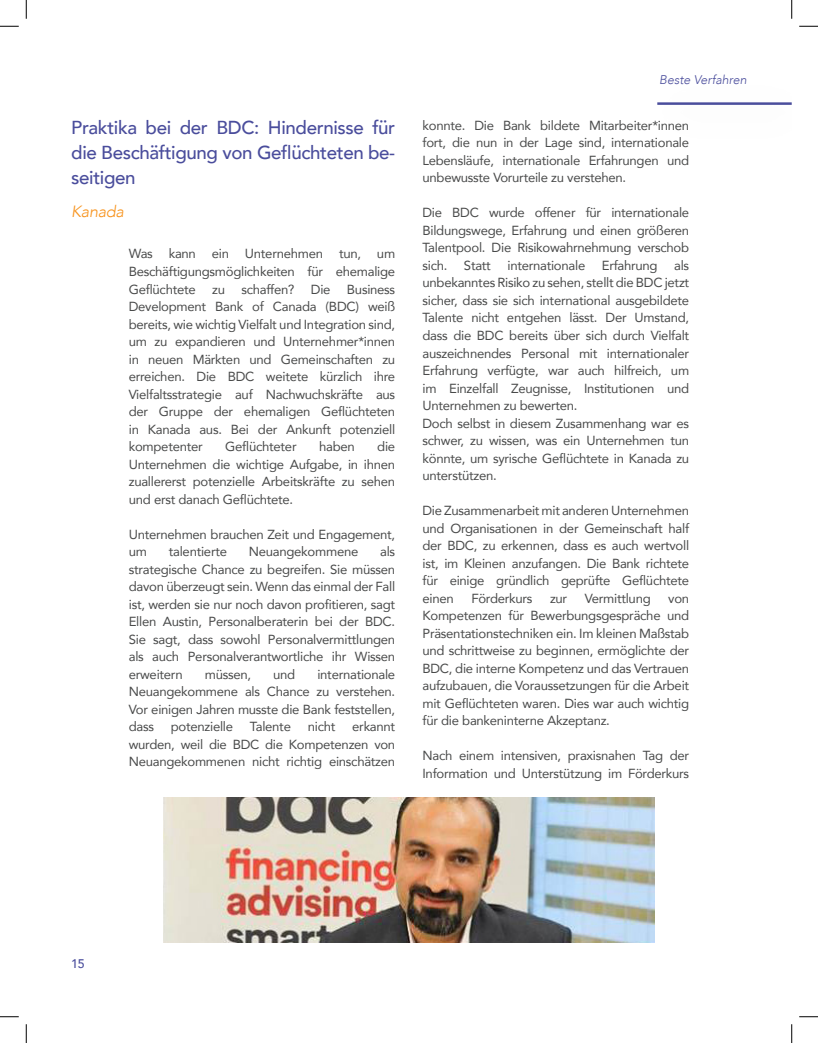
<style>
.page{position:relative;width:818px;height:1043px;background:#fff}
.page>*{position:absolute;margin:0;border:0;box-sizing:border-box;transform-origin:0 0}
.t1{font:500 18.75px/25px "Avenir";letter-spacing:-.02em;color:#4a4d9c;text-align:justify}
.t2{font:italic 300 16.25px "Avenir";letter-spacing:-.02em;color:#f7931d}
.t3{font:13.12px/17.5px "Avenir";letter-spacing:-.02em;color:#494a4a;text-align:justify}
.t4{font:italic 300 12.5px "Avenir";color:#4a4d9c}
.t5{font:500 12.5px "Avenir";color:#4a4d9c}
</style>
<div class="page">
<hr style="left:657px;top:102px;width:134px;height:3px;background:#4a4d9c">
<img style="left:164px;top:797px;width:490px;height:145px">
<svg style="left:0;top:25px;width:19px;height:2px"></svg>
<svg style="left:799px;top:25px;width:19px;height:2px"></svg>
<svg style="left:0;top:1016px;width:19px;height:1px"></svg>
<svg style="left:799px;top:1016px;width:19px;height:1px"></svg>
<svg style="left:25px;top:0;width:2px;height:19px"></svg>
<svg style="left:25px;top:1024px;width:2px;height:18px"></svg>
<svg style="left:791px;top:0;width:1px;height:19px"></svg>
<svg style="left:791px;top:1024px;width:1px;height:18px"></svg>
<p class="t1" style="left:71px;top:114px;width:325px">Praktika bei der BDC: Hindernisse für die Beschäftigung von Geflüchteten be&shy;seitigen</p>
<p class="t2" style="left:71px;top:202px;width:54px">Kanada</p>
<p class="t3" style="left:129px;top:245px;width:268px">Was kann ein Unternehmen tun, um Beschäftigungsmöglichkeiten für ehemalige Geflüchtete</p>
<p class="t3" style="left:212px;top:280px;width:14px">zu</p>
<p class="t3" style="left:241px;top:280px;width:54px">schaffen?</p>
<p class="t3" style="left:311px;top:280px;width:21px">Die</p>
<p class="t3" style="left:129px;top:280px;width:268px;text-indent:218px">Business Development Bank of Canada (BDC) weiß bereits, wie wichtig Vielfalt und Integration sind, um zu expandieren und Unternehmer*innen in neuen Märkten und Gemeinschaften zu erreichen. Die BDC weitete kürzlich ihre Vielfaltsstrategie auf Nachwuchskräfte aus der Gruppe der ehemaligen Geflüchteten in Kanada aus. Bei der Ankunft potenziell kompetenter</p>
<p class="t3" style="left:225px;top:437px;width:73px">Geflüchteter</p>
<p class="t3" style="left:319px;top:437px;width:37px">haben</p>
<p class="t3" style="left:129px;top:437px;width:268px;text-indent:248px">die Unternehmen die wichtige Aufgabe, in ihnen zuallererst potenzielle Arbeitskräfte zu sehen und erst danach Geflüchtete.</p>
<p class="t3" style="left:129px;top:525px;width:268px">Unternehmen brauchen Zeit und Engagement, um</p>
<p class="t3" style="left:129px;top:542px;width:268px;text-indent:251px">als strategische Chance zu begreifen. Sie müssen davon überzeugt sein. Wenn das einmal der Fall ist, werden sie nur noch davon profitieren, sagt Ellen Austin, Personalberaterin bei der BDC.<br>Sie sagt, dass sowohl Personalvermittlungen als auch Personalverantwortliche ihr Wissen erweitern</p>
<p class="t3" style="left:169px;top:542px;width:60px">talentierte</p>
<p class="t3" style="left:249px;top:542px;width:111px">Neuangekommene</p>
<p class="t3" style="left:129px;top:665px;width:268px;text-indent:188px">internationale Neuangekommene als Chance zu verstehen.<br>Vor einigen Jahren musste die Bank feststellen, dass</p>
<p class="t3" style="left:205px;top:665px;width:48px">müssen,</p>
<p class="t3" style="left:273px;top:665px;width:24px">und</p>
<p class="t3" style="left:129px;top:717px;width:268px;text-indent:223px">erkannt wurden, weil die BDC die Kompetenzen von Neuangekommenen nicht richtig einschätzen</p>
<p class="t3" style="left:171px;top:717px;width:64px">potenzielle</p>
<p class="t3" style="left:250px;top:717px;width:42px">Talente</p>
<p class="t3" style="left:308px;top:717px;width:29px">nicht</p>
<p class="t4" style="left:659px;top:72px;width:89px">Beste Verfahren</p>
<p class="t3" style="left:422px;top:116px;width:268px">konnte. Die Bank bildete Mitarbeiter*innen fort, die nun in der Lage sind, internationale Lebensläufe, internationale Erfahrungen und unbewusste Vorurteile zu verstehen.</p>
<p class="t3" style="left:422px;top:204px;width:268px">Die BDC wurde offener für internationale Bildungswege, Erfahrung und einen größeren Talentpool. Die Risikowahrnehmung verschob sich.</p>
<p class="t3" style="left:464px;top:256px;width:28px">Statt</p>
<p class="t3" style="left:507px;top:256px;width:79px">internationale</p>
<p class="t3" style="left:601px;top:256px;width:57px">Erfahrung</p>
<p class="t3" style="left:422px;top:256px;width:268px;text-indent:251px">als unbekanntes Risiko zu sehen, stellt die BDC jetzt sicher, dass sie sich international ausgebildete Talente nicht entgehen lässt. Der Umstand, dass die BDC bereits über sich durch Vielfalt auszeichnendes Personal mit internationaler Erfahrung verfügte, war auch hilfreich, um im Einzelfall Zeugnisse, Institutionen und Unternehmen zu bewerten.</p>
<p class="t3" style="left:422px;top:414px;width:268px">Doch selbst in diesem Zusammenhang war es schwer, zu wissen, was ein Unternehmen tun könnte, um syrische Geflüchtete in Kanada zu unterstützen.</p>
<p class="t3" style="left:422px;top:501px;width:268px">Die Zusammenarbeit mit anderen Unternehmen und Organisationen in der Gemeinschaft half der BDC, zu erkennen, dass es auch wertvoll ist, im Kleinen anzufangen. Die Bank richtete für einige gründlich geprüfte Geflüchtete einen</p>
<p class="t3" style="left:471px;top:589px;width:63px">Förderkurs</p>
<p class="t3" style="left:550px;top:589px;width:19px">zur</p>
<p class="t3" style="left:584px;top:589px;width:67px">Vermittlung</p>
<p class="t3" style="left:422px;top:589px;width:268px;text-indent:246px">von Kompetenzen für Bewerbungsgespräche und Präsentationstechniken ein. Im kleinen Maßstab und schrittweise zu beginnen, ermöglichte der BDC, die interne Kompetenz und das Vertrauen aufzubauen, die Voraussetzungen für die Arbeit mit Geflüchteten waren. Dies war auch wichtig für die bankeninterne Akzeptanz.</p>
<p class="t3" style="left:422px;top:746px;width:268px">Nach einem intensiven, praxisnahen Tag der<br>Information und Unterstützung im Förderkurs</p>
<p class="t5" style="left:71px;top:952px;width:15px">15</p>
</div>
